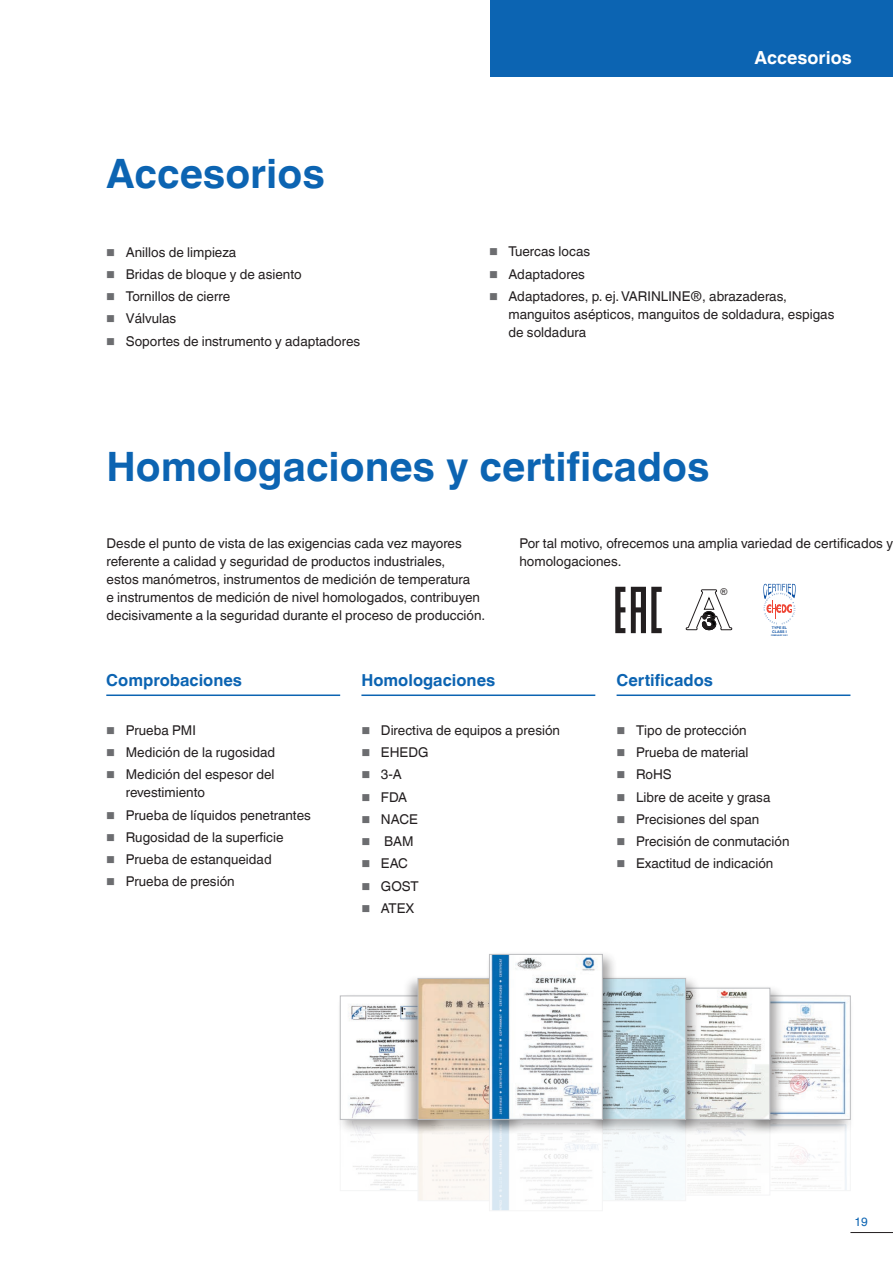
<style>
.page{position:relative;width:893px;height:1263px;background:#fff}
.page>*{position:absolute;margin:0;border:0;box-sizing:border-box;transform-origin:0 0}
.t1{font:700 40.5px "Helvetica World";color:#0c64b2}
.t2{font:700 18px "Helvetica World";color:#fff}
.t3{font:700 16.5px "Helvetica World";color:#0c64b2}
.t4{font:13.5px/22.2px "Helvetica World";color:#231f20}
.t5{font:12px "Helvetica World";color:#0c64b2}
.t6{font:9.45px "Arial";color:#231f20}
.t7{font:700 3.6px/4.3px "Arial";color:#0a4fa2}
.t8{font:700 2.1px "Arial";color:#0a4fa2}
</style>
<div class="page">
<hr style="left:850px;top:1232px;width:43px;height:1px;background:#231f20">
<div style="left:490px;top:0;width:403px;height:77px;background:#0c64b2"></div>
<hr style="left:106px;top:694px;width:234px;height:2px;background:#0c64b2">
<hr style="left:361px;top:694px;width:234px;height:2px;background:#0c64b2">
<hr style="left:617px;top:694px;width:233px;height:2px;background:#0c64b2">
<div style="left:336px;top:992px;width:110px;height:143px;background:#231f20;opacity:.4"></div>
<img style="left:342px;top:998px;width:76px;height:190px">
<div style="left:340px;top:996px;width:90px;height:123px;border:1px solid #bcbdc0"></div>
<div style="left:402px;top:974px;width:123px;height:161px;background:#231f20;opacity:.4"></div>
<img style="left:420px;top:980px;width:69px;height:219px">
<div style="left:418px;top:978px;width:103px;height:141px;border:1px solid #bcbdc0"></div>
<div style="left:746px;top:992px;width:108px;height:143px;background:#231f20;opacity:.4"></div>
<img style="left:772px;top:998px;width:76px;height:191px">
<div style="left:762px;top:996px;width:88px;height:123px;border:1px solid #bcbdc0"></div>
<div style="left:670px;top:984px;width:116px;height:151px;background:#231f20;opacity:.4"></div>
<img style="left:687px;top:990px;width:81px;height:203px">
<div style="left:674px;top:988px;width:96px;height:131px;border:1px solid #bcbdc0"></div>
<div style="left:586px;top:974px;width:115px;height:161px;background:#231f20;opacity:.4"></div>
<img style="left:602px;top:980px;width:82px;height:219px">
<div style="left:590px;top:978px;width:96px;height:141px;border:1px solid #bcbdc0"></div>
<div style="left:485px;top:950px;width:133px;height:185px;background:#231f20;opacity:.4"></div>
<img style="left:491px;top:956px;width:109px;height:253px">
<div style="left:489px;top:954px;width:113px;height:165px;border:1px solid #bcbdc0"></div>
<div style="left:340px;top:1119px;width:90px;height:72px;border:1px solid #bcbdc0"></div>
<div style="left:418px;top:1119px;width:103px;height:82px;border:1px solid #bcbdc0"></div>
<div style="left:762px;top:1119px;width:88px;height:72px;border:1px solid #bcbdc0"></div>
<div style="left:674px;top:1119px;width:96px;height:76px;border:1px solid #bcbdc0"></div>
<div style="left:590px;top:1119px;width:96px;height:82px;border:1px solid #bcbdc0"></div>
<div style="left:489px;top:1119px;width:113px;height:92px;border:1px solid #bcbdc0"></div>
<svg style="left:615px;top:587px;width:10px;height:46px"></svg>
<svg style="left:631px;top:587px;width:31px;height:46px"></svg>
<svg style="left:686px;top:590px;width:46px;height:40px"></svg>
<svg style="left:763px;top:584px;width:33px;height:40px"></svg>
<h1 class="t1" style="left:106px;top:151px;width:220px">Accesorios</h1>
<p class="t4" style="left:126px;top:241px;width:236px">Anillos de limpieza<br>Bridas de bloque y de asiento<br>Tornillos de cierre<br>Válvulas<br>Soportes de instrumento y adaptadores</p>
<h2 class="t2" style="left:755px;top:47px;width:99px">Accesorios</h2>
<p class="t4" style="left:508px;top:241px;width:280px">Tuercas locas<br>Adaptadores<br>Adaptadores, p. ej. VARINLINE®, abrazaderas,</p>
<p class="t4" style="left:508px;top:305px;width:327px;line-height:18px">manguitos asépticos, manguitos de soldadura, espigas de soldadura</p>
<h1 class="t1" style="left:107px;top:443px;width:605px">Homologaciones y certificados</h1>
<p class="t4" style="left:107px;top:535px;width:380px;line-height:18px">Desde el punto de vista de las exigencias cada vez mayores referente a calidad y seguridad de productos industriales,<br>estos manómetros, instrumentos de medición de temperatura<br>e instrumentos de medición de nivel homologados, contribuyen decisivamente a la seguridad durante el proceso de producción.</p>
<p class="t4" style="left:519px;top:535px;width:375px;line-height:18px">Por tal motivo, ofrecemos una amplia variedad de certificados y homologaciones.</p>
<p class="t6" style="left:720px;top:585px;width:8px">®</p>
<p class="t3" style="left:106px;top:671px;width:137px">Comprobaciones</p>
<p class="t4" style="left:126px;top:719px;width:151px">Prueba PMI<br>Medición de la rugosidad<br>Medición del espesor del</p>
<p class="t4" style="left:126px;top:781px;width:187px">revestimiento<br>Prueba de líquidos penetrantes<br>Rugosidad de la superficie<br>Prueba de estanqueidad<br>Prueba de presión</p>
<p class="t3" style="left:361px;top:671px;width:135px">Homologaciones</p>
<p class="t4" style="left:381px;top:719px;width:181px">Directiva de equipos a presión<br>EHEDG<br>3-A<br>FDA<br>NACE<br>BAM<br>EAC<br>GOST<br>ATEX</p>
<p class="t7" style="left:772px;top:625px;width:17px">TYPE EL<br>CLASS I</p>
<p class="t8" style="left:771px;top:634px;width:18px">FEBRUARY 2021</p>
<p class="t3" style="left:617px;top:671px;width:98px">Certificados</p>
<p class="t4" style="left:636px;top:719px;width:155px">Tipo de protección<br>Prueba de material<br>RoHS<br>Libre de aceite y grasa<br>Precisiones del span<br>Precisión de conmutación<br>Exactitud de indicación</p>
<p class="t5" style="left:854px;top:1215px;width:15px">19</p>
</div>
